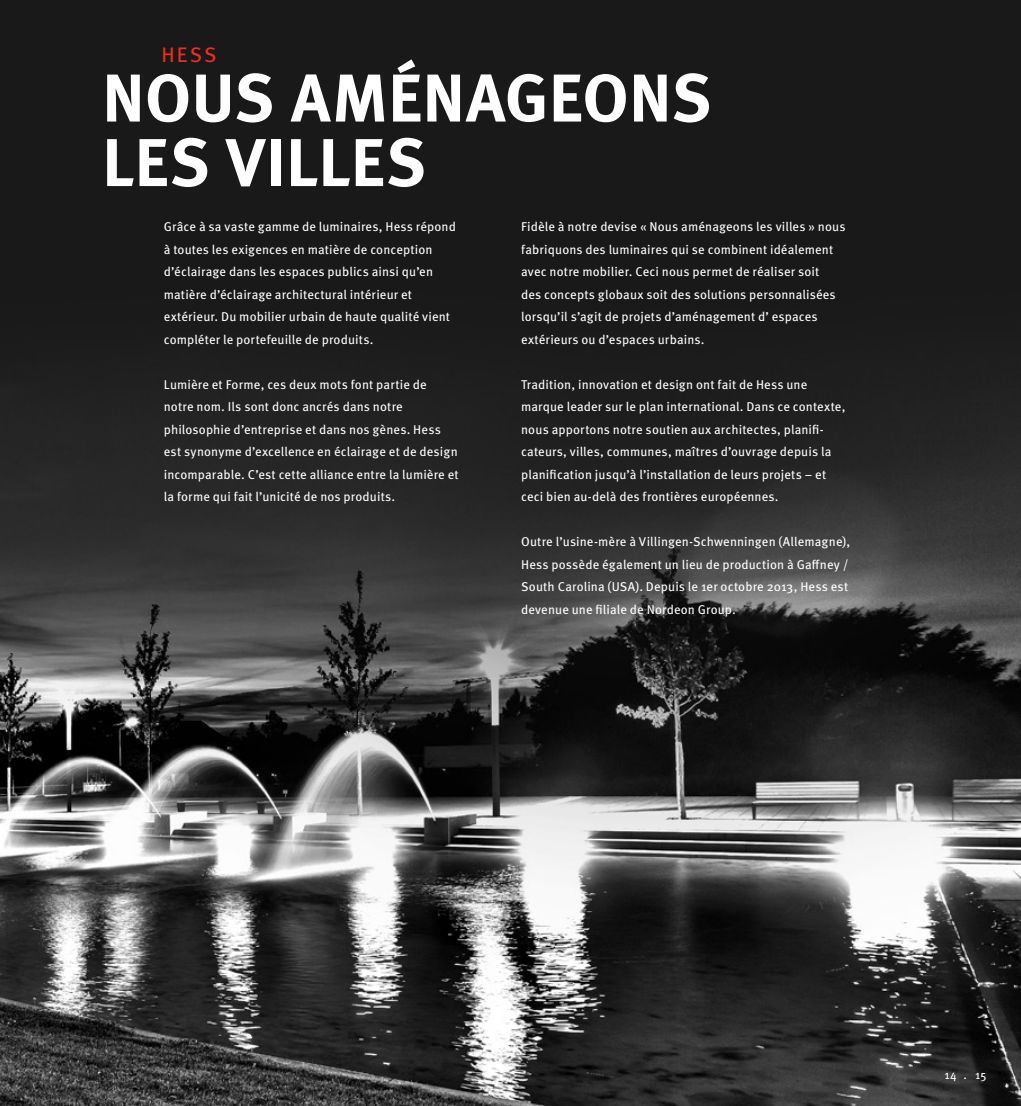
<style>
.page{position:relative;width:1021px;height:1106px;background:#fff}
.page>*{position:absolute;margin:0;border:0;box-sizing:border-box;transform-origin:0 0}
.t1{font:700 67.5px "Meta Pro";color:#fff}
.t2{font:21px "Meta Pro";color:#ee2e22}
.t3{font:12.75px/22.5px "Meta Pro";letter-spacing:.01em;color:#fff}
.t4{font:12px "Meta Pro";color:#fff}
</style>
<div class="page">
<img style="left:0;top:0;width:1020px;height:1106px">
<p class="t2" style="left:161px;top:41px;width:57px">HESS</p>
<p class="t1" style="left:102px;top:55px;width:610px">NOUS AMÉNAGEONS</p>
<p class="t1" style="left:102px;top:120px;width:325px">LES VILLES</p>
<p class="t3" style="left:164px;top:215px;width:294px">Grâce à sa vaste gamme de luminaires, Hess répond à toutes les exigences en matière de conception d’éclairage dans les espaces publics ainsi qu’en</p>
<p class="t3" style="left:164px;top:283px;width:250px">matière d’éclairage architectural intérieur et</p>
<p class="t3" style="left:164px;top:305px;width:288px">extérieur. Du mobilier urbain de haute qualité vient compléter le portefeuille de produits.</p>
<p class="t3" style="left:164px;top:373px;width:264px">Lumière et Forme, ces deux mots font partie de</p>
<p class="t3" style="left:164px;top:395px;width:240px">notre nom. Ils sont donc ancrés dans notre</p>
<p class="t3" style="left:164px;top:418px;width:296px">philosophie d’entreprise et dans nos gènes. Hess est synonyme d’excellence en éclairage et de design incomparable. C’est cette alliance entre la lumière et la forme qui fait l’unicité de nos produits.</p>
<p class="t3" style="left:521px;top:215px;width:326px">Fidèle à notre devise « Nous aménageons les villes » nous fabriquons des luminaires qui se combinent idéalement avec notre mobilier. Ceci nous permet de réaliser soit<br>des concepts globaux soit des solutions personnalisées lorsqu’il s’agit de projets d’aménagement d’ espaces extérieurs ou d’espaces urbains.</p>
<p class="t3" style="left:521px;top:373px;width:326px">Tradition, innovation et design ont fait de Hess une marque leader sur le plan international. Dans ce contexte, nous apportons notre soutien aux architectes, planifi&shy;cateurs, villes, communes, maîtres d’ouvrage depuis la planification jusqu’à l’installation de leurs projets – et ceci bien au-delà des frontières européennes.</p>
<p class="t3" style="left:521px;top:530px;width:330px">Outre l’usine-mère à Villingen-Schwenningen (Allemagne), Hess possède également un lieu de production à Gaffney / South Carolina (USA). Depuis le 1er octobre 2013, Hess est devenue une filiale de Nordeon Group.</p>
<p class="t4" style="left:944px;top:1067px;width:43px">14 . 15</p>
</div>
